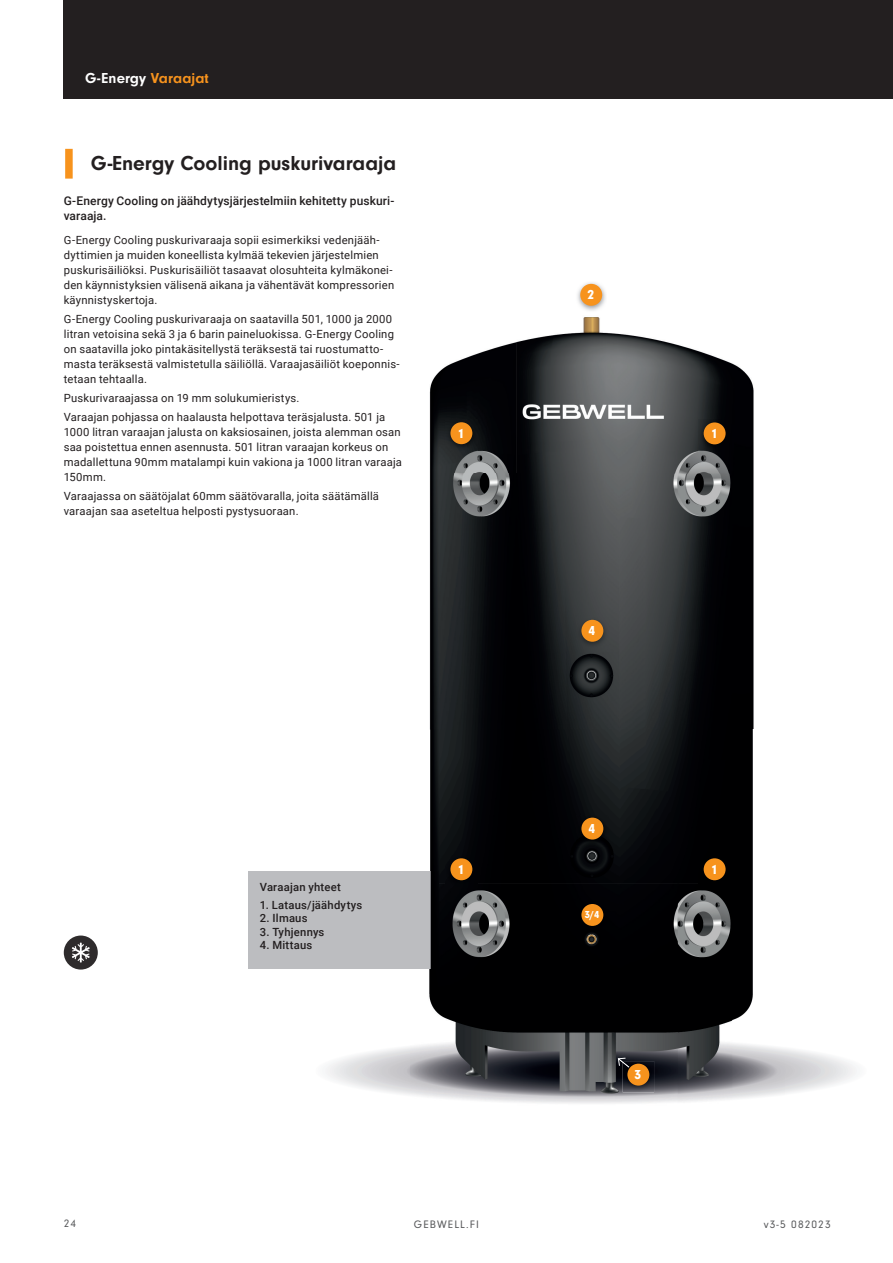
<style>
.page{position:relative;width:893px;height:1263px;background:#fff}
.page>*{position:absolute;margin:0;border:0;box-sizing:border-box;transform-origin:0 0}
.t1{font:700 21px "Neuzeit Gro";color:#231f20}
.t2{font:700 15px "Neuzeit Gro";letter-spacing:.005em;color:#fff}
.t3{font:900 13.5px "Neuzeit Gro";color:#fff}
.t4{font:500 12px/15px "Roboto";letter-spacing:.005em;color:#231f20}
.t5{font:11.25px/15px "Roboto";letter-spacing:.015em;color:#231f20}
.t6{font:500 11.25px "Roboto";letter-spacing:.02em;color:#231f20}
.t7{font:11.25px "Neuzeit Gro";letter-spacing:.1em;color:#57585a}
.t8{font:900 10.5px "Neuzeit Gro";color:#fff}
.s1{color:#f7931d}
</style>
<div class="page">
<img style="left:429px;top:317px;width:325px;height:412px">
<img style="left:248px;top:729px;width:483px;height:154px">
<img style="left:731px;top:729px;width:55px;height:370px">
<img style="left:409px;top:883px;width:323px;height:221px">
<div style="left:249px;top:872px;width:190px;height:96px;background:#bcbdc0"></div>
<div style="left:64px;top:0;width:829px;height:98px;background:#231f20"></div>
<svg style="left:64px;top:935px;width:34px;height:34px"></svg>
<div style="left:65px;top:149px;width:8px;height:30px;background:#f7931d"></div>
<img style="left:577px;top:901px;width:31px;height:32px">
<div style="left:581px;top:904px;width:22px;height:22px;background:#f7931d;border-radius:50%"></div>
<img style="left:577px;top:282px;width:29px;height:29px">
<div style="left:580px;top:284px;width:22px;height:22px;background:#f7931d;border-radius:50%"></div>
<img style="left:446px;top:856px;width:31px;height:31px">
<div style="left:450px;top:858px;width:22px;height:22px;background:#f7931d;border-radius:50%"></div>
<img style="left:446px;top:420px;width:31px;height:31px">
<div style="left:450px;top:422px;width:22px;height:22px;background:#f7931d;border-radius:50%"></div>
<img style="left:577px;top:617px;width:31px;height:31px">
<div style="left:581px;top:620px;width:22px;height:22px;background:#f7931d;border-radius:50%"></div>
<img style="left:577px;top:815px;width:31px;height:31px">
<div style="left:581px;top:818px;width:22px;height:21px;background:#f7931d;border-radius:50%"></div>
<img style="left:699px;top:420px;width:31px;height:31px">
<div style="left:704px;top:422px;width:22px;height:22px;background:#f7931d;border-radius:50%"></div>
<img style="left:699px;top:856px;width:31px;height:31px">
<div style="left:704px;top:858px;width:22px;height:22px;background:#f7931d;border-radius:50%"></div>
<img style="left:623px;top:1061px;width:31px;height:31px">
<svg style="left:618px;top:1057px;width:11px;height:10px"></svg>
<div style="left:627px;top:1064px;width:22px;height:21px;background:#f7931d;border-radius:50%"></div>
<h2 class="t2" style="left:85px;top:70px;width:125px">G-Energy <span class="s1">Varaajat</span></h2>
<h1 class="t1" style="left:91px;top:151px;width:307px">G-Energy Cooling puskurivaraaja</h1>
<p class="t4" style="left:64px;top:193px;width:332px">G-Energy Cooling on jäähdytysjärjestelmiin kehitetty puskuri&shy;varaaja.</p>
<p class="t5" style="left:64px;top:232px;width:332px">G-Energy Cooling puskurivaraaja sopii esimerkiksi vedenjääh&shy;dyttimien ja muiden koneellista kylmää tekevien järjestelmien puskurisäiliöksi. Puskurisäiliöt tasaavat olosuhteita kylmäkonei&shy;den käynnistyksien välisenä aikana ja vähentävät kompressorien käynnistyskertoja.</p>
<p class="t5" style="left:64px;top:311px;width:337px">G-Energy Cooling puskurivaraaja on saatavilla 501, 1000 ja 2000 litran vetoisina sekä 3 ja 6 barin paineluokissa. G-Energy Cooling on saatavilla joko pintakäsitellystä teräksestä tai ruostumatto&shy;masta teräksestä valmistetulla säiliöllä. Varaajasäiliöt koeponnis&shy;tetaan tehtaalla.</p>
<p class="t5" style="left:64px;top:388px;width:323px;line-height:19.2px">Puskurivaraajassa on 19 mm solukumieristys.<br>Varaajan pohjassa on haalausta helpottava teräsjalusta. 501 ja</p>
<p class="t5" style="left:64px;top:424px;width:340px">1000 litran varaajan jalusta on kaksiosainen, joista alemman osan saa poistettua ennen asennusta. 501 litran varaajan korkeus on madallettuna 90mm matalampi kuin vakiona ja 1000 litran varaaja 150mm.</p>
<p class="t5" style="left:64px;top:489px;width:317px">Varaajassa on säätöjalat 60mm säätövaralla, joita säätämällä varaajan saa aseteltua helposti pystysuoraan.</p>
<p class="t3" style="left:458px;top:426px;width:8px">1</p>
<p class="t6" style="left:260px;top:879px;width:82px">Varaajan yhteet</p>
<p class="t6" style="left:260px;top:897px;width:104px">1. Lataus/jäähdytys</p>
<p class="t6" style="left:260px;top:910px;width:49px">2. Ilmaus</p>
<p class="t6" style="left:260px;top:924px;width:66px">3. Tyhjennys</p>
<p class="t6" style="left:260px;top:937px;width:54px">4. Mittaus</p>
<p class="t3" style="left:458px;top:862px;width:8px">1</p>
<p class="t3" style="left:587px;top:287px;width:8px">2</p>
<p class="t3" style="left:589px;top:623px;width:8px">4</p>
<p class="t3" style="left:711px;top:426px;width:8px">1</p>
<p class="t3" style="left:589px;top:821px;width:8px">4</p>
<p class="t8" style="left:585px;top:909px;width:16px">3/4</p>
<p class="t3" style="left:635px;top:1067px;width:8px">3</p>
<p class="t3" style="left:711px;top:862px;width:8px">1</p>
<p class="t7" style="left:64px;top:1217px;width:14px">24</p>
<p class="t7" style="left:414px;top:1218px;width:67px">GEBWELL.FI</p>
<p class="t7" style="left:764px;top:1218px;width:68px">v3-5 082023</p>
</div>
